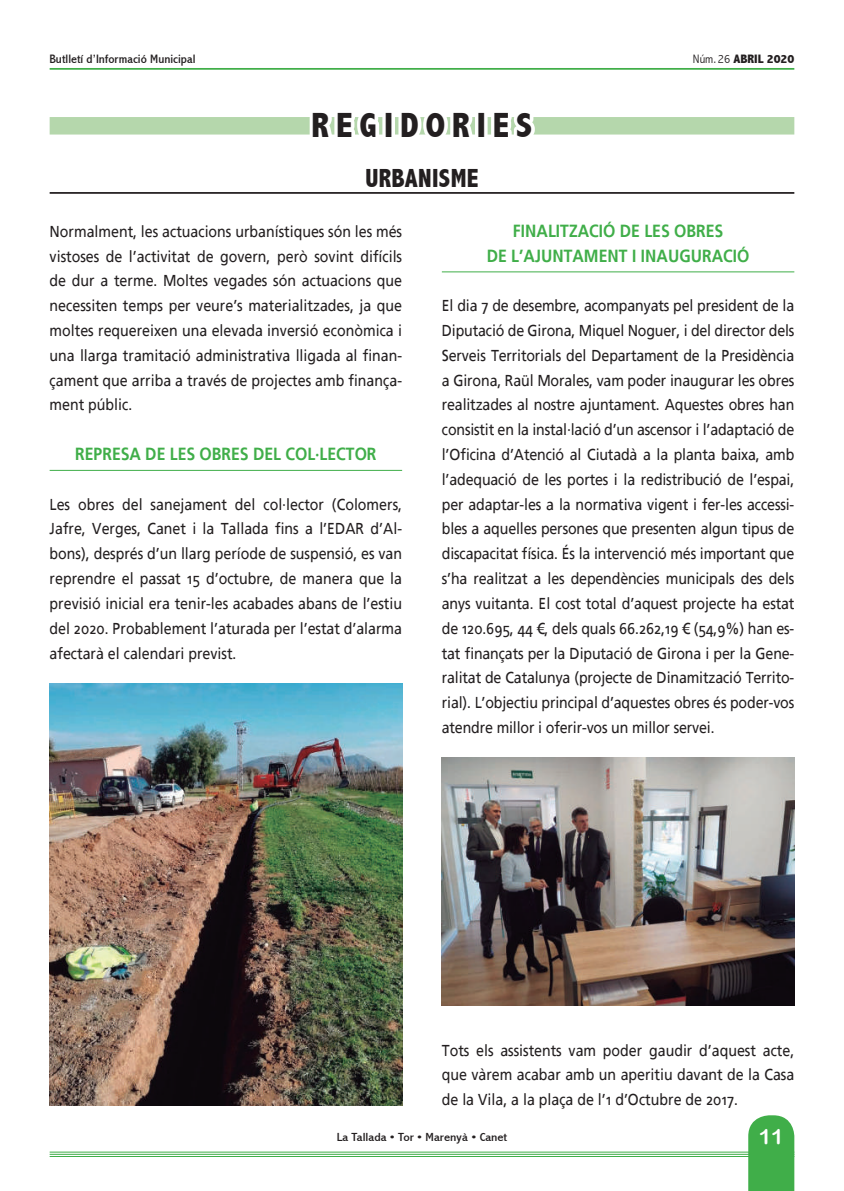
<style>
.page{position:relative;width:844px;height:1191px;background:#fff}
.page>*{position:absolute;margin:0;border:0;box-sizing:border-box;transform-origin:0 0}
.t1{font:800 condensed 35px "Abadi";letter-spacing:.2em;color:#231f20}
.t2{font:800 condensed 26.25px "Abadi";letter-spacing:.015em;color:#231f20;scale:.95 1}
.t3{font:21px "Arial Rounded MT Bold";color:#fff}
.t4{font:700 17.5px/24.8px "Frutiger Linotype";color:#40ae49;text-align:center;scale:.9 1}
.t5{font:15.75px/24.8px "Frutiger Linotype";color:#231f20;text-align:justify;scale:.9 1}
.t6{font:condensed 12.25px "Abadi";color:#231f20;scale:1.1 1}
.t7{font:800 condensed 12.25px "Abadi";color:#231f20;scale:1.1 1}
.t8{font:condensed 11.72px "Abadi";color:#231f20;scale:1.19 1}
.s1{font-weight:300}
</style>
<div class="page">
<hr style="left:50px;top:1151px;width:744px;height:1px;background:#40ae49">
<hr style="left:50px;top:1153px;width:744px;height:1px;background:#40ae49">
<hr style="left:50px;top:1156px;width:744px;height:1px;background:#40ae49">
<svg style="left:748px;top:1115px;width:46px;height:76px;background:#4bb253"></svg>
<hr style="left:50px;top:68px;width:744px;height:2px;background:#40ae49">
<div style="left:50px;top:117px;width:744px;height:17px;background:#b5d7ac"></div>
<svg style="left:295px;top:117px;width:87px;height:18px"></svg>
<div style="left:382px;top:109px;width:13px;height:31px;border:7px solid #fff"></div>
<svg style="left:395px;top:117px;width:80px;height:18px"></svg>
<div style="left:475px;top:109px;width:12px;height:31px;border:7px solid #fff"></div>
<svg style="left:487px;top:117px;width:53px;height:18px"></svg>
<hr style="left:50px;top:192px;width:744px;height:2px;background:#231f20">
<img style="left:50px;top:683px;width:352px;height:422px">
<img style="left:441px;top:757px;width:353px;height:249px">
<hr style="left:50px;top:470px;width:352px;height:1px;background:#40ae49">
<hr style="left:441px;top:271px;width:353px;height:1px;background:#40ae49">
<p class="t6" style="left:50px;top:52px;width:134px">Butlletí d’Informació Municipal</p>
<p class="t7" style="left:692px;top:52px;width:94px"><span class="s1">Núm. 26</span> ABRIL 2020</p>
<h1 class="t1" style="left:311px;top:105px;width:222px">REGIDORIES</h1>
<h2 class="t2" style="left:365px;top:163px;width:121px">URBANISME</h2>
<p class="t5" style="left:50px;top:219px;width:393px">Normalment, les actuacions urbanístiques són les més vistoses de l’activitat de govern, però sovint difícils de dur a terme. Moltes vegades són actuacions que necessiten temps per veure’s materialitzades, ja que moltes requereixen una elevada inversió econòmica i una llarga tramitació administrativa lligada al finan&shy;çament que arriba a través de projectes amb finança&shy;ment públic.</p>
<p class="t4" style="left:75px;top:441px;width:336px">REPRESA DE LES OBRES DEL COL·LECTOR</p>
<p class="t5" style="left:50px;top:492px;width:393px">Les obres del sanejament del col·lector (Colomers, Jafre, Verges, Canet i la Tallada fins a l’EDAR d’Al&shy;bons), després d’un llarg període de suspensió, es van reprendre el passat 15 d’octubre, de manera que la previsió inicial era tenir-les acabades abans de l’estiu del 2020. Probablement l’aturada per l’estat d’alarma afectarà el calendari previst.</p>
<p class="t4" style="left:486px;top:218px;width:293px">FINALITZACIÓ DE LES OBRES<br>DE L’AJUNTAMENT I INAUGURACIÓ</p>
<p class="t5" style="left:441px;top:293px;width:393px">El dia 7 de desembre, acompanyats pel president de la Diputació de Girona, Miquel Noguer, i del director dels Serveis Territorials del Departament de la Presidència a Girona, Raül Morales, vam poder inaugurar les obres realitzades al nostre ajuntament. Aquestes obres han consistit en la instal·lació d’un ascensor i l’adaptació de l’Oficina d’Atenció al Ciutadà a la planta baixa, amb l’adequació de les portes i la redistribució de l’espai, per adaptar-les a la normativa vigent i fer-les accessi&shy;bles a aquelles persones que presenten algun tipus de discapacitat física. És la intervenció més important que s’ha realitzat a les dependències municipals des dels anys vuitanta. El cost total d’aquest projecte ha estat de 120.695, 44 €, dels quals 66.262,19 € (54,9%) han es&shy;tat finançats per la Diputació de Girona i per la Gene&shy;ralitat de Catalunya (projecte de Dinamització Territo&shy;rial). L’objectiu principal d’aquestes obres és poder-vos atendre millor i oferir-vos un millor servei.</p>
<p class="t5" style="left:441px;top:1037px;width:393px">Tots els assistents vam poder gaudir d’aquest acte, que vàrem acabar amb un aperitiu davant de la Casa de la Vila, a la plaça de l’1 d’Octubre de 2017.</p>
<p class="t8" style="left:336px;top:1130px;width:145px">La Tallada • Tor • Marenyà • Canet</p>
<h3 class="t3" style="left:758px;top:1123px;width:26px">11</h3>
</div>
